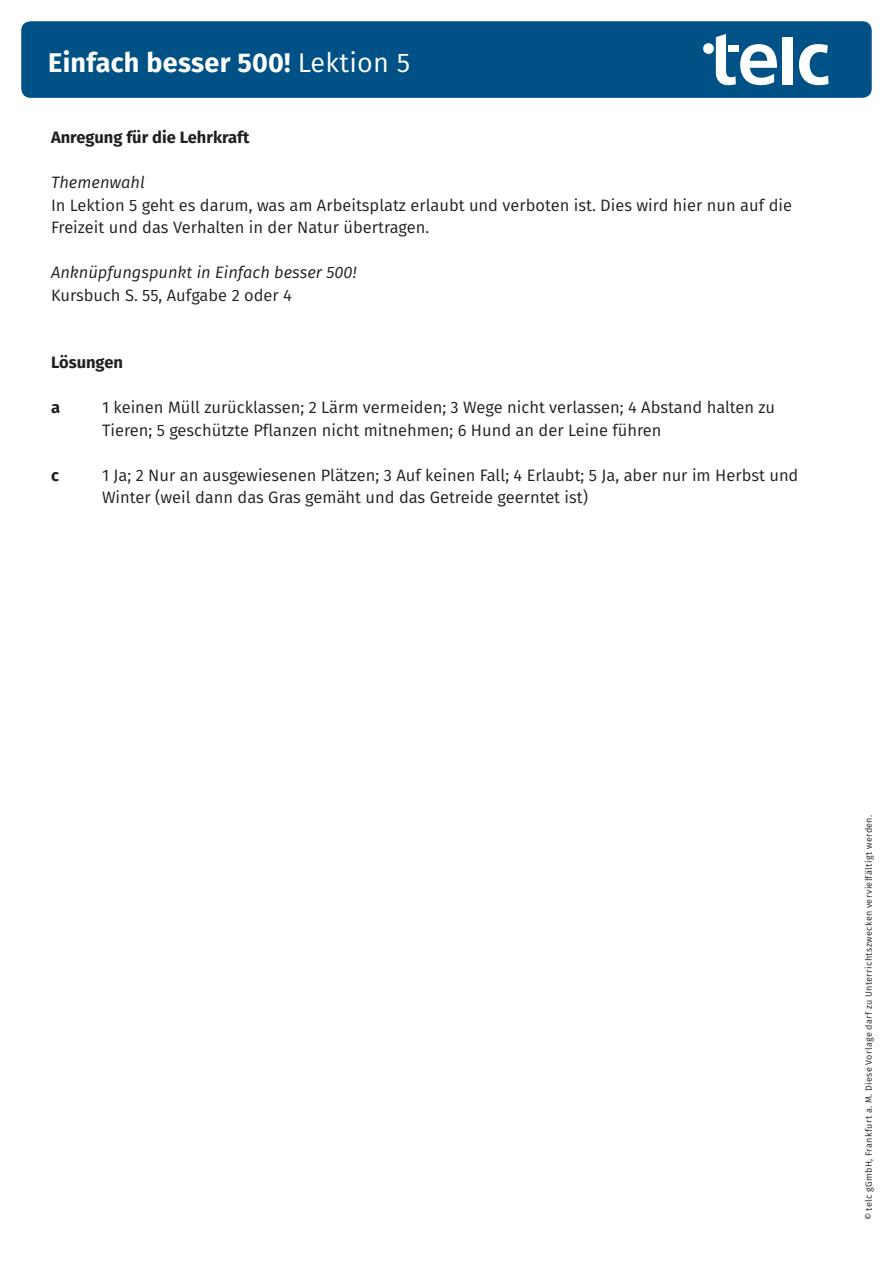
<style>
.page{position:relative;width:893px;height:1263px;background:#fff}
.page>*{position:absolute;margin:0;border:0;box-sizing:border-box;transform-origin:0 0}
.t1{font:700 27px "Fira Sans";letter-spacing:.01em;color:#fff}
.t2{font:16.5px/22.5px "Fira Sans";color:#231f20}
.t3{font:italic 16.5px "Fira Sans";color:#231f20}
.t4{font:700 16.5px "Fira Sans";color:#231f20}
.t5{font:9px "Fira Sans";letter-spacing:.035em;color:#231f20}
.s1{font-weight:400}
</style>
<div class="page">
<div style="left:22px;top:22px;width:849px;height:75px;background:#005185;border-radius:9px"></div>
<div style="left:21px;top:21px;width:851px;height:77px;border:2px solid #005185;border-radius:9px"></div>
<svg style="left:716px;top:34px;width:61px;height:51px"></svg>
<div style="left:783px;top:37px;width:10px;height:47px;background:#fff"></div>
<svg style="left:799px;top:44px;width:29px;height:41px"></svg>
<div style="left:703px;top:43px;width:11px;height:11px;background:#fff;border-radius:50%"></div>
<div style="left:728px;top:45px;width:11px;height:7px;background:#fff"></div>
<h1 class="t1" style="left:48px;top:40px;width:363px">Einfach besser 500! <span class="s1">Lektion 5</span></h1>
<p class="t4" style="left:51px;top:123px;width:200px">Anregung für die Lehrkraft</p>
<p class="t3" style="left:51px;top:170px;width:95px">Themenwahl</p>
<p class="t2" style="left:51px;top:193px;width:742px">In Lektion 5 geht es darum, was am Arbeitsplatz erlaubt und verboten ist. Dies wird hier nun auf die<br>Freizeit und das Verhalten in der Natur übertragen.</p>
<p class="t3" style="left:51px;top:260px;width:307px">Anknüpfungspunkt in Einfach besser 500!</p>
<p class="t2" style="left:51px;top:283px;width:242px">Kursbuch S. 55, Aufgabe 2 oder 4</p>
<p class="t4" style="left:51px;top:348px;width:73px">Lösungen</p>
<p class="t4" style="left:51px;top:393px;width:11px">a</p>
<p class="t2" style="left:102px;top:396px;width:675px">1 keinen Müll zurücklassen; 2 Lärm vermeiden; 3 Wege nicht verlassen; 4 Abstand halten zu<br>Tieren; 5 geschützte Pflanzen nicht mitnehmen; 6 Hund an der Leine führen</p>
<p class="t4" style="left:51px;top:461px;width:9px">c</p>
<p class="t2" style="left:102px;top:463px;width:698px">1 Ja; 2 Nur an ausgewiesenen Plätzen; 3 Auf keinen Fall; 4 Erlaubt; 5 Ja, aber nur im Herbst und<br>Winter (weil dann das Gras gemäht und das Getreide geerntet ist)</p>
<p class="t5" style="left:862px;top:1220px;width:407px;rotate:-90deg">© telc gGmbH, Frankfurt a. M. Diese Vorlage darf zu Unterrichtszwecken vervielfältigt werden.</p>
</div>
